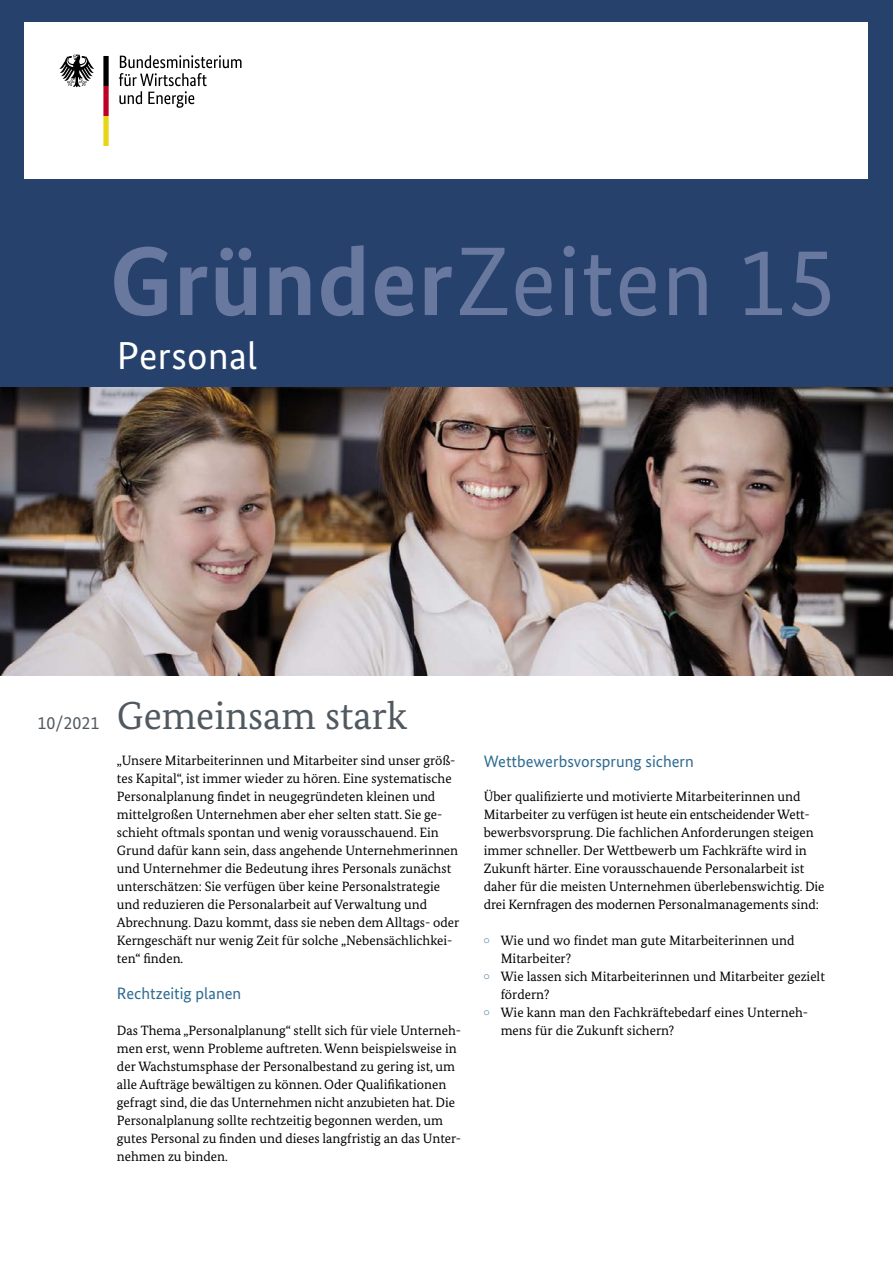
<style>
.page{position:relative;width:893px;height:1263px;background:#fff}
.page>*{position:absolute;margin:0;border:0;box-sizing:border-box;transform-origin:0 0}
.t1{font:97.5px "Bundes Sans";letter-spacing:.01em;color:#68789f}
.t2{font:39px "Bundes Serif";color:#515960}
.t3{font:39px "Bundes Sans";letter-spacing:.01em;color:#fff}
.t4{font:18px "Bundes Sans";color:#515960}
.t5{font:16.5px "Bundes Sans";color:#2f6b91}
.t6{font:13.5px/18px "Bundes Serif";color:#000}
.s1{font-weight:700}
</style>
<div class="page">
<div style="left:0;top:0;width:893px;height:418px;background:#26416c"></div>
<div style="left:25px;top:23px;width:843px;height:156px;background:#fff"></div>
<svg style="left:119px;top:55px;width:123px;height:53px"></svg>
<svg style="left:59px;top:55px;width:35px;height:32px"></svg>
<svg style="left:103px;top:56px;width:6px;height:90px"></svg>
<img style="left:0;top:388px;width:893px;height:287px">
<h1 class="t1" style="left:109px;top:222px;width:728px"><span class="s1">Gründer</span>Zeiten 15</h1>
<p class="t3" style="left:117px;top:332px;width:142px">Personal</p>
<p class="t4" style="left:38px;top:712px;width:63px">10/2021</p>
<h2 class="t2" style="left:117px;top:692px;width:292px">Gemeinsam stark</h2>
<p class="t6" style="left:117px;top:751px;width:344px">„Unsere Mitarbeiterinnen und Mitarbeiter sind unser größ&shy;tes Kapital“, ist immer wieder zu hören. Eine systematische Personalplanung findet in neugegründeten kleinen und mittelgroßen Unternehmen aber eher selten statt. Sie ge&shy;schieht oftmals spontan und wenig vorausschauend. Ein Grund dafür kann sein, dass angehende Unternehmerinnen und Unternehmer die Bedeutung ihres Personals zunächst unterschätzen: Sie verfügen über keine Personalstrategie und reduzieren die Personalarbeit auf Verwaltung und Abrechnung. Dazu kommt, dass sie neben dem Alltags- oder Kerngeschäft nur wenig Zeit für solche „Nebensächlichkei&shy;ten“ finden.</p>
<h3 class="t5" style="left:117px;top:983px;width:126px">Rechtzeitig planen</h3>
<p class="t6" style="left:117px;top:1021px;width:346px">Das Thema „Personalplanung“ stellt sich für viele Unterneh&shy;men erst, wenn Probleme auftreten. Wenn beispielsweise in der Wachstumsphase der Personalbestand zu gering ist, um alle Aufträge bewältigen zu können. Oder Qualifikationen gefragt sind, die das Unternehmen nicht anzubieten hat. Die Personalplanung sollte rechtzeitig begonnen werden, um gutes Personal zu finden und dieses langfristig an das Unter&shy;nehmen zu binden.</p>
<h3 class="t5" style="left:484px;top:751px;width:212px">Wettbewerbsvorsprung sichern</h3>
<p class="t6" style="left:484px;top:787px;width:342px">Über qualifizierte und motivierte Mitarbeiterinnen und Mitarbeiter zu verfügen ist heute ein entscheidender Wett&shy;bewerbsvorsprung. Die fachlichen Anforderungen steigen immer schneller. Der Wettbewerb um Fachkräfte wird in Zukunft härter. Eine vorausschauende Personalarbeit ist daher für die meisten Unternehmen überlebenswichtig. Die drei Kernfragen des modernen Personalmanagements sind:</p>
<p class="t6" style="left:501px;top:931px;width:295px;text-indent:-17px"><sup>•</sup> Wie und wo findet man gute Mitarbeiterinnen und<br>Mitarbeiter?</p>
<p class="t6" style="left:501px;top:967px;width:326px;text-indent:-17px"><sup>•</sup> Wie lassen sich Mitarbeiterinnen und Mitarbeiter gezielt fördern?</p>
<p class="t6" style="left:501px;top:1003px;width:309px;text-indent:-17px"><sup>•</sup> Wie kann man den Fachkräftebedarf eines Unterneh&shy;mens für die Zukunft sichern?</p>
</div>
